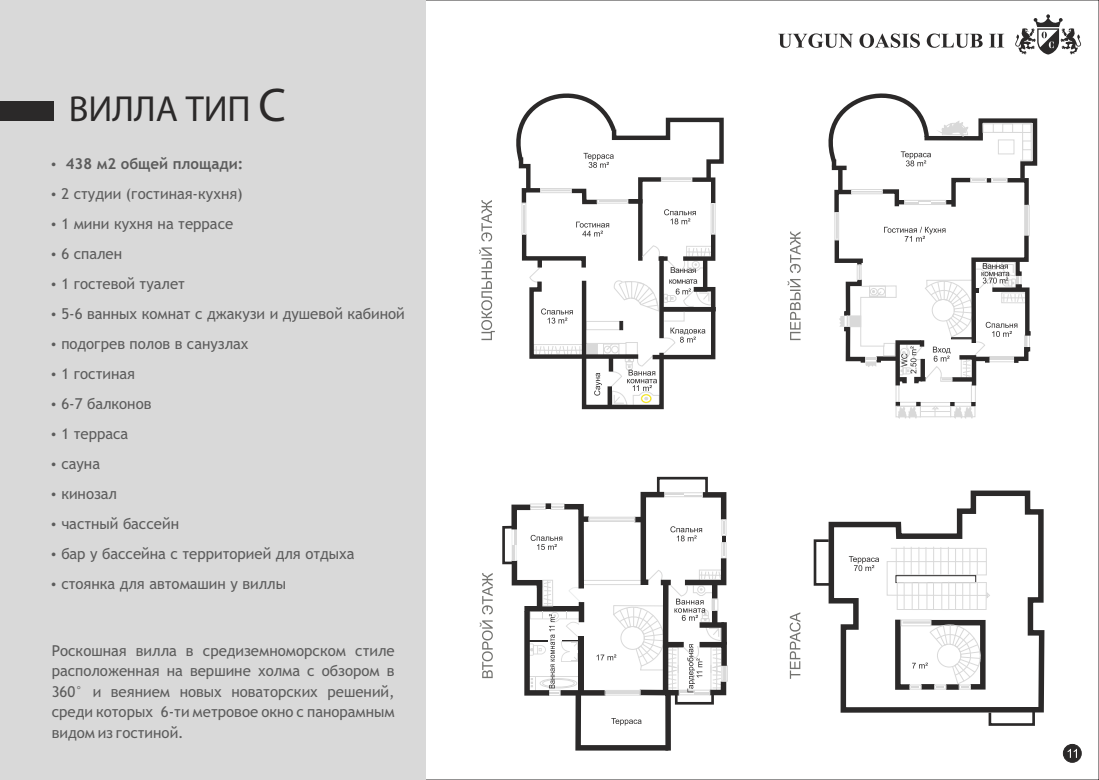
<style>
.page{position:relative;width:1099px;height:780px;background:#fff}
.page>*{position:absolute;margin:0;border:0;box-sizing:border-box;transform-origin:0 0}
.t1{font:36.38px "Myriad Pro";color:#2b2929}
.t2{font:15px/30px "Trebuchet MS";color:#5c5c5c;text-align:justify}
.t3{font:700 15px "Trebuchet MS";color:#5c5c5c}
.s1{font-size:47.5px}
</style>
<div class="page">
<div style="left:0;top:0;width:425px;height:780px;background:#d9d9d9"></div>
<div style="left:0;top:101px;width:53px;height:20px;background:#2b2929"></div>
<svg style="left:1015px;top:14px;width:66px;height:41px"></svg>
<svg style="left:778px;top:33px;width:226px;height:15px"></svg>
<div style="left:1063px;top:744px;width:18px;height:18px;background:#2b2929;border:1px solid #2b2929;border-radius:50%"></div>
<svg style="left:1067px;top:748px;width:9px;height:9px"></svg>
<svg style="left:828px;top:93px;width:210px;height:325px"></svg>
<svg style="left:516px;top:93px;width:208px;height:317px"></svg>
<svg style="left:502px;top:476px;width:226px;height:275px"></svg>
<svg style="left:828px;top:490px;width:217px;height:223px"></svg>
<svg style="left:987px;top:707px;width:49px;height:19px"></svg>
<svg style="left:813px;top:538px;width:21px;height:49px"></svg>
<svg style="left:886px;top:546px;width:120px;height:146px"></svg>
<svg style="left:848px;top:556px;width:31px;height:15px"></svg>
<svg style="left:787px;top:231px;width:13px;height:109px"></svg>
<svg style="left:479px;top:200px;width:16px;height:140px"></svg>
<svg style="left:789px;top:612px;width:11px;height:66px"></svg>
<svg style="left:479px;top:573px;width:14px;height:105px"></svg>
<h1 class="t1" style="left:69px;top:94px;width:219px">ВИЛЛА ТИП <span class="s1">C</span></h1>
<p class="t3" style="left:66px;top:158px;width:179px">438 м2 общей площади:</p>
<p class="t2" style="left:61px;top:180px;width:345px;text-align:left">2 студии (гостиная-кухня)<br>1 мини кухня на террасе<br>6 спален<br>1 гостевой туалет<br>5-6 ванных комнат с джакузи и душевой кабиной подогрев полов в санузлах<br>1 гостиная<br>6-7 балконов<br>1 терраса<br>сауна<br>кинозал<br>частный бассейн<br>бар у бассейна с территорией для отдыха стоянка для автомашин у виллы</p>
<p class="t2" style="left:52px;top:641px;width:344px;line-height:20.5px">Роскошная вилла в средиземноморском стиле расположенная на вершине холма с обзором в 360° и веянием новых новаторских решений, среди которых 6-ти метровое окно с панорамным видом из гостиной.</p>
</div>
